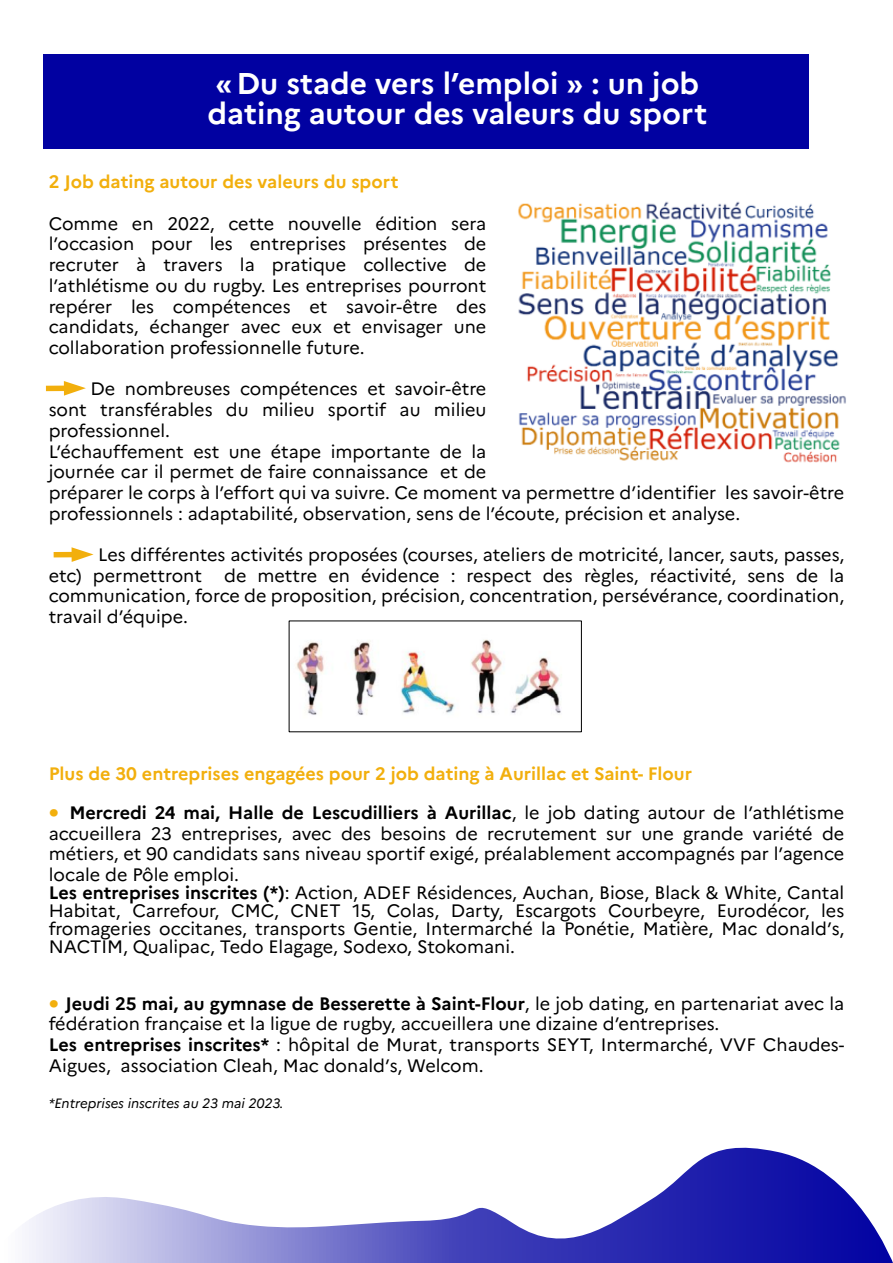
<style>
.page{position:relative;width:893px;height:1263px;background:#fff}
.page>*{position:absolute;margin:0;border:0;box-sizing:border-box;transform-origin:0 0}
.t1{font:700 30px/30px "Marianne";color:#fff}
.t2{font:18px/20.7px "Marianne";color:#000;text-align:justify}
.t3{font:700 18px "Marianne";color:#f2af0d}
.t4{font:italic 13.5px "Marianne";color:#000}
.s1{font-weight:700;font-size:24px;color:#f2af0d}
.s2{font-weight:700}
</style>
<div class="page">
<div style="left:43px;top:54px;width:765px;height:95px;background:#0101a1"></div>
<img style="left:518px;top:201px;width:328px;height:262px">
<img style="left:296px;top:639px;width:265px;height:76px">
<svg style="left:45px;top:381px;width:41px;height:15px"></svg>
<svg style="left:53px;top:547px;width:41px;height:15px"></svg>
<svg style="left:29px;top:1147px;width:864px;height:116px"></svg>
<h1 class="t1" style="left:208px;top:72px;width:501px">« Du stade vers l’emploi » : un job dating autour des valeurs du sport</h1>
<p class="t3" style="left:49px;top:175px;width:351px">2 Job dating autour des valeurs du sport</p>
<p class="t2" style="left:49px;top:215px;width:439px">Comme en 2022, cette nouvelle édition sera l’occasion pour les entreprises présentes de recruter à travers la pratique collective de l’athlétisme ou du rugby. Les entreprises pourront repérer les compétences et savoir-être des candidats, échanger avec eux et envisager une collaboration professionnelle future.</p>
<p class="t2" style="left:49px;top:380px;width:797px;text-align:left;text-indent:42px">De nombreuses compétences et savoir-être<br>sont transférables du milieu sportif au milieu<br>professionnel.<br>L’échauffement est une étape importante de la<br>journée car il permet de faire connaissance et de<br>préparer le corps à l’effort qui va suivre. Ce moment va permettre d’identifier les savoir-être professionnels : adaptabilité, observation, sens de l’écoute, précision et analyse.</p>
<p class="t2" style="left:49px;top:546px;width:797px;text-indent:49px">Les différentes activités proposées (courses, ateliers de motricité, lancer, sauts, passes, etc) permettront de mettre en évidence : respect des règles, réactivité, sens de la communication, force de proposition, précision, concentration, persévérance, coordination, travail d’équipe.</p>
<p class="t3" style="left:49px;top:767px;width:645px">Plus de 30 entreprises engagées pour 2 job dating à Aurillac et Saint- Flour</p>
<p class="t2" style="left:49px;top:804px;width:797px"><span class="s1">•</span> <span class="s2">Mercredi 24 mai, Halle de Lescudilliers à Aurillac</span>, le job dating autour de l’athlétisme accueillera 23 entreprises, avec des besoins de recrutement sur une grande variété de métiers, et 90 candidats sans niveau sportif exigé, préalablement accompagnés par l’agence locale de Pôle emploi.</p>
<p class="t2" style="left:49px;top:885px;width:797px;line-height:18px"><span class="s2">Les entreprises inscrites (*)</span>: Action, ADEF Résidences, Auchan, Biose, Black &amp; White, Cantal Habitat, Carrefour, CMC, CNET 15, Colas, Darty, Escargots Courbeyre, Eurodécor, les fromageries occitanes, transports Gentie, Intermarché la Ponétie, Matière, Mac donald’s, NACTIM, Qualipac, Tedo Elagage, Sodexo, Stokomani.</p>
<p class="t2" style="left:49px;top:995px;width:797px;text-align:left"><span class="s1">•</span> <span class="s2">Jeudi 25 mai, au gymnase de Besserette à Saint-Flour</span>, le job dating, en partenariat avec la fédération française et la ligue de rugby, accueillera une dizaine d’entreprises.<br><span class="s2">Les entreprises inscrites*</span> : hôpital de Murat, transports SEYT, Intermarché, VVF Chaudes-Aigues, association Cleah, Mac donald’s, Welcom.</p>
<p class="t4" style="left:49px;top:1098px;width:236px">*Entreprises inscrites au 23 mai 2023.</p>
</div>
